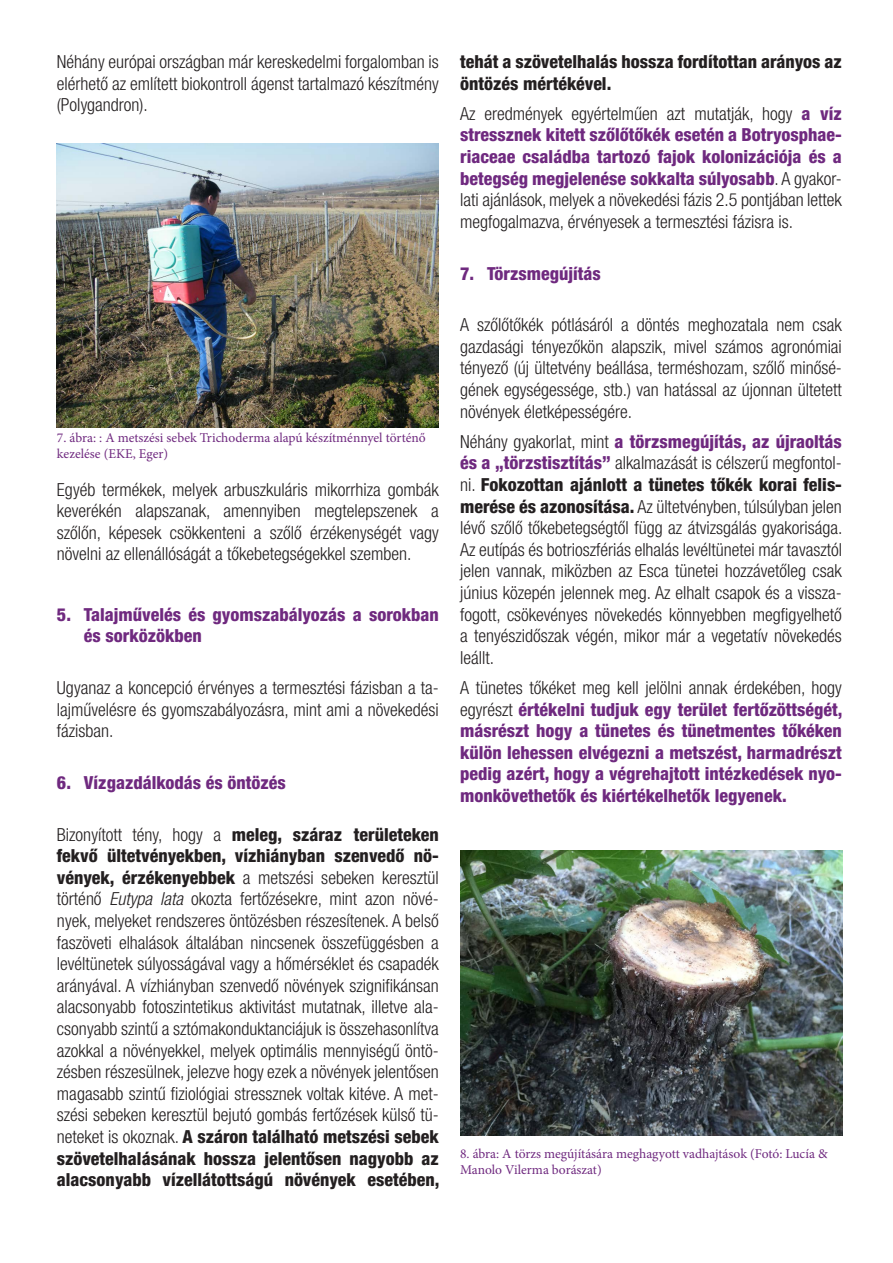
<style>
.page{position:relative;width:893px;height:1263px;background:#fff}
.page>*{position:absolute;margin:0;border:0;box-sizing:border-box;transform-origin:0 0}
.t1{font:300 condensed 18px/21.6px "Helvetica Neue LT Pro";color:#231f20;text-align:justify}
.t2{font:800 condensed 18px/21.6px "Helvetica Neue LT Pro";color:#6f297f}
.t3{font:800 condensed 18px/21.6px "Helvetica Neue LT Pro";color:#231f20}
.t4{font:13.5px/16.2px "Minion Pro";color:#6f297f}
.s1{font-weight:800}
.s2{font-style:italic}
.s3{font-weight:800;color:#6f297f}
.s4{font-weight:300;color:#231f20}
</style>
<div class="page">
<img style="left:460px;top:851px;width:382px;height:284px">
<img style="left:57px;top:144px;width:382px;height:283px">
<p class="t1" style="left:57px;top:51px;width:383px">Néhány európai országban már kereskedelmi forgalomban is elérhető az említett biokontroll ágenst tartalmazó készítmény (Polygandron).</p>
<p class="t4" style="left:57px;top:430px;width:370px">7. ábra: : A metszési sebek Trichoderma alapú készítménnyel történő kezelése (EKE, Eger)</p>
<p class="t1" style="left:57px;top:478px;width:383px">Egyéb termékek, melyek arbuszkuláris mikorrhiza gombák keverékén alapszanak, amennyiben megtelepszenek a szőlőn, képesek csökkenteni a szőlő érzékenységét vagy növelni az ellenállóságát a tőkebetegségekkel szemben.</p>
<p class="t2" style="left:84px;top:603px;width:356px;text-indent:-27px">5. Talajművelés és gyomszabályozás a sorokban és sorközökben</p>
<p class="t1" style="left:57px;top:677px;width:383px">Ugyanaz a koncepció érvényes a termesztési fázisban a ta&shy;lajművelésre és gyomszabályozásra, mint ami a növekedési fázisban.</p>
<p class="t2" style="left:57px;top:771px;width:230px">6. Vízgazdálkodás és öntözés</p>
<p class="t1" style="left:57px;top:823px;width:384px">Bizonyított tény, hogy a <span class="s1">meleg, száraz területeken fekvő ültetvényekben, vízhiányban szenvedő nö&shy;vények, érzékenyebbek</span> a metszési sebeken keresztül történő <span class="s2">Eutypa lata</span> okozta fertőzésekre, mint azon növé&shy;nyek, melyeket rendszeres öntözésben részesítenek. A belső faszöveti elhalások általában nincsenek összefüggésben a levéltünetek súlyosságával vagy a hőmérséklet és csapadék arányával. A vízhiányban szenvedő növények szignifikánsan alacsonyabb fotoszintetikus aktivitást mutatnak, illetve ala&shy;csonyabb szintű a sztómakonduktanciájuk is összehasonlítva azokkal a növényekkel, melyek optimális mennyiségű öntö&shy;zésben részesülnek, jelezve hogy ezek a növények jelentősen magasabb szintű fiziológiai stressznek voltak kitéve. A met&shy;szési sebeken keresztül bejutó gombás fertőzések külső tü&shy;neteket is okoznak. <span class="s1">A száron található metszési sebek szövetelhalásának hossza jelentősen nagyobb az alacsonyabb vízellátottságú növények esetében,</span></p>
<p class="t3" style="left:460px;top:51px;width:383px">tehát a szövetelhalás hossza fordítottan arányos az öntözés mértékével.</p>
<p class="t1" style="left:460px;top:103px;width:383px">Az eredmények egyértelműen azt mutatják, hogy <span class="s3">a víz stressznek kitett szőlőtőkék esetén a Botryosphae&shy;riaceae családba tartozó fajok kolonizációja és a betegség megjelenése sokkalta súlyosabb</span>. A gyakor&shy;lati ajánlások, melyek a növekedési fázis 2.5 pontjában lettek megfogalmazva, érvényesek a termesztési fázisra is.</p>
<p class="t2" style="left:460px;top:262px;width:142px">7. Törzsmegújítás</p>
<p class="t1" style="left:460px;top:314px;width:383px">A szőlőtőkék pótlásáról a döntés meghozatala nem csak gazdasági tényezőkön alapszik, mivel számos agronómiai tényező (új ültetvény beállása, terméshozam, szőlő minősé&shy;gének egységessége, stb.) van hatással az újonnan ültetett növények életképességére.</p>
<p class="t1" style="left:460px;top:430px;width:384px">Néhány gyakorlat, mint <span class="s3">a törzsmegújítás, az újraoltás és a „törzstisztítás”</span> alkalmazását is célszerű megfontol&shy;ni. <span class="s1">Fokozottan ajánlott a tünetes tőkék korai felis&shy;merése és azonosítása.</span> Az ültetvényben, túlsúlyban jelen lévő szőlő tőkebetegségtől függ az átvizsgálás gyakorisága.<br>Az eutípás és botrioszfériás elhalás levéltünetei már tavasztól jelen vannak, miközben az Esca tünetei hozzávetőleg csak június közepén jelennek meg. Az elhalt csapok és a vissza&shy;fogott, csökevényes növekedés könnyebben megfigyelhető a tenyészidőszak végén, mikor már a vegetatív növekedés leállt.</p>
<p class="t2" style="left:460px;top:676px;width:384px;text-align:justify"><span class="s4">A tünetes tőkéket meg kell jelölni annak érdekében, hogy egyrészt</span> értékelni tudjuk egy terület fertőzöttségét, másrészt hogy a tünetes és tünetmentes tőkéken külön lehessen elvégezni a metszést, harmadrészt pedig azért, hogy a végrehajtott intézkedések nyo&shy;monkövethetők és kiértékelhetők legyenek.</p>
<p class="t4" style="left:460px;top:1145px;width:369px">8. ábra: A törzs megújítására meghagyott vadhajtások (Fotó: Lucía &amp;<br>Manolo Vilerma borászat)</p>
</div>
